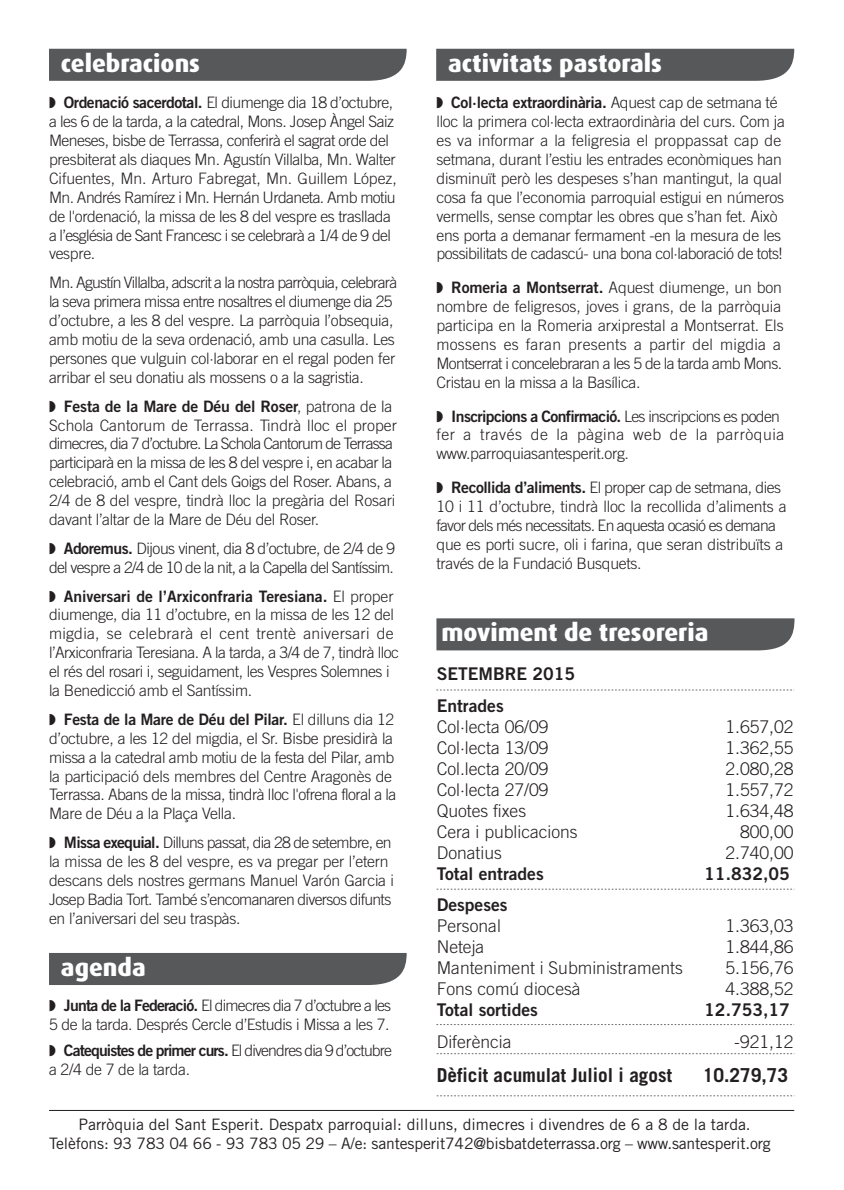
<style>
.page{position:relative;width:844px;height:1190px;background:#fff}
.page>*{position:absolute;margin:0;border:0;box-sizing:border-box;transform-origin:0 0}
.t1{font:800 24.5px "Dax";color:#fff}
.t2{font:700 19.25px "Trade Gothic";color:#231f20}
.t3{font:300 17.5px "Trade Gothic";color:#231f20}
.t4{font:17.5px/31.5px "Trade Gothic Bold Two";color:#231f20}
.t5{font:300 15.75px/18.9px "Trade Gothic";letter-spacing:-.02em;color:#231f20}
.t6{font:15.75px "Trade Gothic Bold Two";letter-spacing:-.02em;color:#231f20}
.t7{font:15.75px/18.9px "Trade Gothic";color:#231f20;text-align:center}
.t8{font:300 15.75px/18.9px "Trade Gothic";letter-spacing:-.045em;color:#231f20}
.t9{font:300 15.75px/18.9px "Trade Gothic";letter-spacing:.03em;color:#231f20}
.t10{font:15.75px "Trade Gothic Bold Two";letter-spacing:-.055em;color:#231f20}
.t11{font:15.75px "Trade Gothic Bold Two";letter-spacing:-.04em;color:#231f20}
.s1{font-family:"Trade Gothic Bold Two";font-weight:400}
.s2{font-family:"Trade Gothic";font-weight:300}
</style>
<div class="page">
<div style="left:436px;top:618px;width:358px;height:32px;background:#57585a"></div>
<div style="left:436px;top:49px;width:358px;height:32px;background:#57585a"></div>
<div style="left:49px;top:49px;width:357px;height:32px;background:#57585a"></div>
<hr style="left:49px;top:1110px;width:745px;height:1px;background:#231f20">
<div style="left:49px;top:953px;width:357px;height:32px;background:#57585a"></div>
<svg style="left:436px;top:1053px;width:358px;height:1px"></svg>
<svg style="left:436px;top:690px;width:358px;height:1px"></svg>
<svg style="left:436px;top:1096px;width:356px;height:1px"></svg>
<svg style="left:436px;top:889px;width:358px;height:1px"></svg>
<svg style="left:436px;top:1024px;width:358px;height:1px"></svg>
<h1 class="t1" style="left:61px;top:53px;width:141px">celebracions</h1>
<h1 class="t1" style="left:448px;top:53px;width:215px">activitats pastorals</h1>
<p class="t5" style="left:49px;top:95px;width:349px">◗ <span class="s1">Ordenació sacerdotal.</span> El diumenge dia 18 d’octubre, a les 6 de la tarda, a la catedral, Mons. Josep Àngel Saiz Meneses, bisbe de Terrassa, conferirà el sagrat orde del presbiterat als diaques Mn. Agustín Villalba, Mn. Walter Cifuentes, Mn. Arturo Fabregat, Mn. Guillem López, Mn. Andrés Ramírez i Mn. Hernán Urdaneta. Amb motiu de l'ordenació, la missa de les 8 del vespre es trasllada a l’església de Sant Francesc i se celebrarà a 1/4 de 9 del vespre.</p>
<p class="t5" style="left:49px;top:275px;width:349px">Mn. Agustín Villalba, adscrit a la nostra parròquia, celebrarà la seva primera missa entre nosaltres el diumenge dia 25 d’octubre, a les 8 del vespre. La parròquia l’obsequia, amb motiu de la seva ordenació, amb una casulla. Les persones que vulguin col·laborar en el regal poden fer arribar el seu donatiu als mossens o a la sagristia.</p>
<p class="t6" style="left:49px;top:400px;width:345px">◗ Festa de la Mare de Déu del Roser<span class="s2">, patrona de la</span></p>
<p class="t5" style="left:49px;top:417px;width:349px">Schola Cantorum de Terrassa. Tindrà lloc el proper dimecres, dia 7 d’octubre. La Schola Cantorum de Terrassa participarà en la missa de les 8 del vespre i, en acabar la celebració, amb el Cant dels Goigs del Roser. Abans, a 2/4 de 8 del vespre, tindrà lloc la pregària del Rosari davant l’altar de la Mare de Déu del Roser.</p>
<p class="t8" style="left:49px;top:540px;width:348px">◗ <span class="s1">Adoremus.</span> Dijous vinent, dia 8 d’octubre, de 2/4 de 9 del vespre a 2/4 de 10 de la nit, a la Capella del Santíssim.</p>
<p class="t6" style="left:49px;top:590px;width:346px">◗ Aniversari de l’Arxiconfraria Teresiana. <span class="s2">El proper</span></p>
<p class="t5" style="left:49px;top:607px;width:351px">diumenge, dia 11 d’octubre, en la missa de les 12 del migdia, se celebrarà el cent trentè aniversari de l’Arxiconfraria Teresiana. A la tarda, a 3/4 de 7, tindrà lloc el rés del rosari i, seguidament, les Vespres Solemnes i la Benedicció amb el Santíssim.</p>
<p class="t6" style="left:49px;top:714px;width:347px">◗ Festa de la Mare de Déu del Pilar. <span class="s2">El dilluns dia 12</span></p>
<p class="t5" style="left:49px;top:730px;width:349px">d’octubre, a les 12 del migdia, el Sr. Bisbe presidirà la missa a la catedral amb motiu de la festa del Pilar, amb la participació dels membres del Centre Aragonès de Terrassa. Abans de la missa, tindrà lloc l'ofrena floral a la Mare de Déu a la Plaça Vella.</p>
<p class="t5" style="left:49px;top:835px;width:346px">◗ <span class="s1">Missa exequial.</span> Dilluns passat, dia 28 de setembre, en la missa de les 8 del vespre, es va pregar per l’etern descans dels nostres germans Manuel Varón Garcia i Josep Badia Tort. També s’encomanaren diversos difunts en l’aniversari del seu traspàs.</p>
<h1 class="t1" style="left:61px;top:957px;width:86px">agenda</h1>
<p class="t5" style="left:49px;top:997px;width:344px">◗ <span class="s1">Junta de la Federació.</span> El dimecres dia 7 d’octubre a les<br>5 de la tarda. Després Cercle d’Estudis i Missa a les 7.</p>
<p class="t10" style="left:49px;top:1045px;width:344px">◗ Catequistes de primer curs. <span class="s2">El divendres dia 9 d’octubre</span></p>
<p class="t5" style="left:49px;top:1062px;width:143px">a 2/4 de 7 de la tarda.</p>
<p class="t6" style="left:436px;top:97px;width:342px">◗ Col·lecta extraordinària. <span class="s2">Aquest cap de setmana té</span></p>
<p class="t5" style="left:436px;top:114px;width:350px">lloc la primera col·lecta extraordinària del curs. Com ja es va informar a la feligresia el proppassat cap de setmana, durant l’estiu les entrades econòmiques han disminuït però les despeses s’han mantingut, la qual cosa fa que l’economia parroquial estigui en números vermells, sense comptar les obres que s’han fet. Això ens porta a demanar fermament -en la mesura de les possibilitats de cadascú- una bona col·laboració de tots!</p>
<p class="t5" style="left:436px;top:280px;width:349px">◗ <span class="s1">Romeria a Montserrat.</span> Aquest diumenge, un bon nombre de feligresos, joves i grans, de la parròquia participa en la Romeria arxiprestal a Montserrat. Els mossens es faran presents a partir del migdia a Montserrat i concelebraran a les 5 de la tarda amb Mons.<br>Cristau en la missa a la Basílica.</p>
<p class="t11" style="left:436px;top:410px;width:345px">◗ Inscripcions a Confirmació. <span class="s2">Les inscripcions es poden</span></p>
<p class="t9" style="left:436px;top:427px;width:349px">fer a través de la pàgina web de la parròquia www.parroquiasantesperit.org.</p>
<p class="t5" style="left:436px;top:479px;width:351px">◗ <span class="s1">Recollida d’aliments.</span> El proper cap de setmana, dies 10 i 11 d’octubre, tindrà lloc la recollida d’aliments a favor dels més necessitats. En aquesta ocasió es demana que es porti sucre, oli i farina, que seran distribuïts a través de la Fundació Busquets.</p>
<h1 class="t1" style="left:441px;top:622px;width:269px">moviment de tresoreria</h1>
<p class="t4" style="left:436px;top:660px;width:140px">SETEMBRE 2015<br>Entrades</p>
<p class="t3" style="left:436px;top:720px;width:113px">Col·lecta 06/09</p>
<p class="t3" style="left:725px;top:720px;width:70px">1.657,02</p>
<p class="t3" style="left:436px;top:741px;width:113px">Col·lecta 13/09</p>
<p class="t3" style="left:725px;top:741px;width:70px">1.362,55</p>
<p class="t3" style="left:436px;top:762px;width:113px">Col.lecta 20/09</p>
<p class="t3" style="left:725px;top:762px;width:70px">2.080,28</p>
<p class="t3" style="left:436px;top:783px;width:113px">Col·lecta 27/09</p>
<p class="t3" style="left:725px;top:783px;width:70px">1.557,72</p>
<p class="t3" style="left:436px;top:804px;width:91px">Quotes fixes</p>
<p class="t3" style="left:725px;top:804px;width:70px">1.634,48</p>
<p class="t3" style="left:436px;top:825px;width:142px">Cera i publicacions</p>
<p class="t3" style="left:740px;top:825px;width:55px">800,00</p>
<p class="t3" style="left:436px;top:846px;width:67px">Donatius</p>
<p class="t3" style="left:725px;top:846px;width:70px">2.740,00</p>
<p class="t4" style="left:436px;top:860px;width:109px">Total entrades</p>
<p class="t4" style="left:704px;top:860px;width:87px">11.832,05</p>
<p class="t4" style="left:436px;top:891px;width:72px">Despeses</p>
<p class="t3" style="left:436px;top:920px;width:66px">Personal</p>
<p class="t3" style="left:725px;top:920px;width:70px">1.363,03</p>
<p class="t3" style="left:436px;top:941px;width:49px">Neteja</p>
<p class="t3" style="left:725px;top:941px;width:70px">1.844,86</p>
<p class="t3" style="left:436px;top:962px;width:247px">Manteniment i Subministraments</p>
<p class="t3" style="left:725px;top:962px;width:70px">5.156,76</p>
<p class="t3" style="left:436px;top:983px;width:145px">Fons comú diocesà</p>
<p class="t3" style="left:725px;top:983px;width:70px">4.388,52</p>
<p class="t4" style="left:436px;top:996px;width:103px">Total sortides</p>
<p class="t4" style="left:704px;top:996px;width:87px">12.753,17</p>
<p class="t3" style="left:436px;top:1035px;width:76px">Diferència</p>
<p class="t3" style="left:734px;top:1035px;width:61px">-921,12</p>
<p class="t2" style="left:436px;top:1068px;width:237px">Dèficit acumulat Juliol i agost</p>
<p class="t2" style="left:702px;top:1068px;width:87px">10.279,73</p>
<p class="t7" style="left:49px;top:1117px;width:723px">Parròquia del Sant Esperit. Despatx parroquial: dilluns, dimecres i divendres de 6 a 8 de la tarda.<br>Telèfons: 93 783 04 66 - 93 783 05 29 – A/e: santesperit742@bisbatdeterrassa.org – www.santesperit.org</p>
</div>
